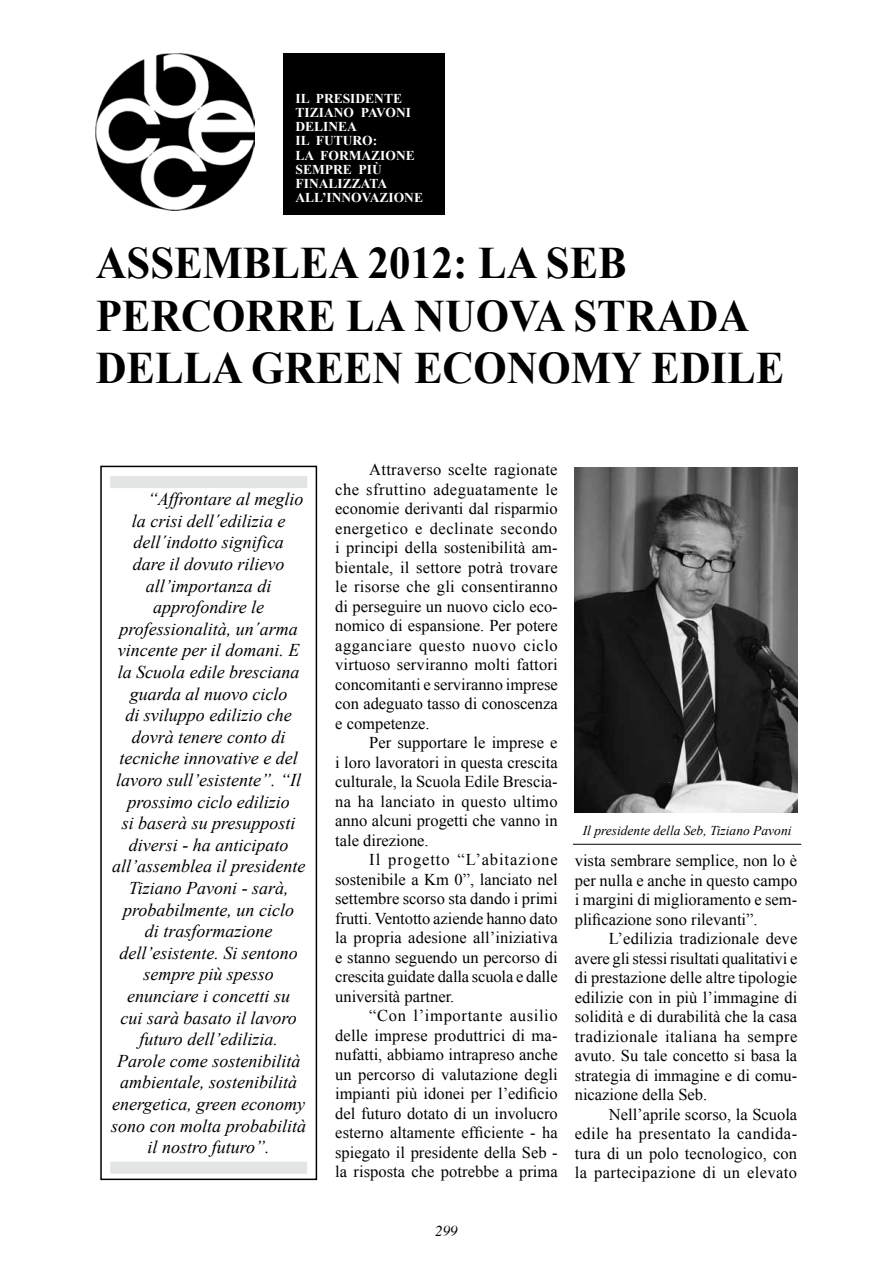
<style>
.page{position:relative;width:893px;height:1263px;background:#fff}
.page>*{position:absolute;margin:0;border:0;box-sizing:border-box;transform-origin:0 0}
.t1{font:700 45px/52.5px "Times New Roman";color:#000;scale:.95 1}
.t2{font:italic 18px "Times New Roman";color:#000}
.t3{font:16.5px/19.5px "Times New Roman";color:#000;text-align:justify}
.t4{font:italic 15px "Times";color:#000}
.t5{font:700 13.5px/14.2px "Times New Roman";color:#fff}
.t6{font:italic 13.5px "Times New Roman";color:#000}
</style>
<div class="page">
<img style="left:96px;top:53px;width:158px;height:157px">
<div style="left:283px;top:54px;width:161px;height:161px;background:#000"></div>
<div style="left:110px;top:476px;width:197px;height:12px;background:#e3e4e4"></div>
<div style="left:110px;top:1162px;width:197px;height:12px;background:#e3e4e4"></div>
<div style="left:100px;top:466px;width:217px;height:714px;border:2px solid #000"></div>
<hr style="left:573px;top:844px;width:228px;height:1px;background:#000">
<svg style="left:578px;top:843px;width:218px;height:2px"></svg>
<div style="left:571px;top:812px;width:232px;height:37px;border:2px solid #fff"></div>
<img style="left:574px;top:468px;width:223px;height:344px">
<p class="t5" style="left:296px;top:91px;width:129px">IL PRESIDENTE<br>TIZIANO PAVONI<br>DELINEA<br>IL FUTURO:<br>LA FORMAZIONE<br>SEMPRE PIÙ<br>FINALIZZATA<br>ALL’INNOVAZIONE</p>
<h1 class="t1" style="left:96px;top:236px;width:726px">ASSEMBLEA 2012: LA SEB<br>PERCORRE LA NUOVA STRADA<br>DELLA GREEN ECONOMY EDILE</h1>
<p class="t2" style="left:148px;top:487px;width:157px">“Affrontare al meglio</p>
<p class="t2" style="left:132px;top:508px;width:155px">la crisi dell´edilizia e</p>
<p class="t2" style="left:133px;top:530px;width:152px">dell´indotto significa</p>
<p class="t2" style="left:133px;top:551px;width:153px">dare il dovuto rilievo</p>
<p class="t2" style="left:146px;top:573px;width:127px">all’importanza di</p>
<p class="t2" style="left:153px;top:595px;width:113px">approfondire le</p>
<p class="t2" style="left:120px;top:616px;width:180px">professionalità, un´arma</p>
<p class="t2" style="left:118px;top:638px;width:183px">vincente per il domani. E</p>
<p class="t2" style="left:118px;top:659px;width:183px">la Scuola edile bresciana</p>
<p class="t2" style="left:130px;top:681px;width:159px">guarda al nuovo ciclo</p>
<p class="t2" style="left:125px;top:703px;width:168px">di sviluppo edilizio che</p>
<p class="t2" style="left:132px;top:724px;width:155px">dovrà tenere conto di</p>
<p class="t2" style="left:119px;top:746px;width:180px">tecniche innovative e del</p>
<p class="t2" style="left:116px;top:767px;width:186px">lavoro sull’esistente”. “Il</p>
<p class="t2" style="left:128px;top:789px;width:164px">prossimo ciclo edilizio</p>
<p class="t2" style="left:122px;top:811px;width:175px">si baserà su presupposti</p>
<p class="t2" style="left:129px;top:832px;width:161px">diversi - ha anticipato</p>
<p class="t2" style="left:112px;top:854px;width:195px">all’assemblea il presidente</p>
<p class="t2" style="left:129px;top:875px;width:162px">Tiziano Pavoni - sarà,</p>
<p class="t2" style="left:123px;top:897px;width:172px">probabilmente, un ciclo</p>
<p class="t2" style="left:145px;top:919px;width:129px">di trasformazione</p>
<p class="t2" style="left:119px;top:940px;width:180px">dell’esistente. Si sentono</p>
<p class="t2" style="left:144px;top:962px;width:132px">sempre più spesso</p>
<p class="t2" style="left:127px;top:983px;width:164px">enunciare i concetti su</p>
<p class="t2" style="left:121px;top:1005px;width:178px">cui sarà basato il lavoro</p>
<p class="t2" style="left:140px;top:1027px;width:140px">futuro dell’edilizia.</p>
<p class="t2" style="left:117px;top:1048px;width:185px">Parole come sostenibilità</p>
<p class="t2" style="left:120px;top:1070px;width:179px">ambientale, sostenibilità</p>
<p class="t2" style="left:112px;top:1091px;width:195px">energetica, green economy</p>
<p class="t2" style="left:111px;top:1113px;width:196px">sono con molta probabilità</p>
<p class="t2" style="left:148px;top:1135px;width:124px">il nostro futuro”.</p>
<p class="t3" style="left:335px;top:459px;width:224px;text-indent:34px">Attraverso scelte ragionate che sfruttino adeguatamente le economie derivanti dal risparmio energetico e declinate secondo i principi della sostenibilità am&shy;bientale, il settore potrà trovare le risorse che gli consentiranno di perseguire un nuovo ciclo eco&shy;nomico di espansione. Per potere agganciare questo nuovo ciclo virtuoso serviranno molti fattori concomitanti e serviranno imprese con adeguato tasso di conoscenza e competenze.</p>
<p class="t3" style="left:335px;top:732px;width:224px;text-indent:34px">Per supportare le imprese e i loro lavoratori in questa crescita culturale, la Scuola Edile Brescia&shy;na ha lanciato in questo ultimo anno alcuni progetti che vanno in tale direzione.</p>
<p class="t3" style="left:335px;top:849px;width:224px;text-indent:34px">Il progetto “L’abitazione sostenibile a Km 0”, lanciato nel settembre scorso sta dando i primi frutti. Ventotto aziende hanno dato la propria adesione all’iniziativa e stanno seguendo un percorso di crescita guidate dalla scuola e dalle università partner.</p>
<p class="t3" style="left:335px;top:1005px;width:224px;text-indent:34px">“Con l’importante ausilio delle imprese produttrici di ma&shy;nufatti, abbiamo intrapreso anche un percorso di valutazione degli impianti più idonei per l’edificio del futuro dotato di un involucro esterno altamente efficiente - ha spiegato il presidente della Seb - la risposta che potrebbe a prima</p>
<p class="t4" style="left:435px;top:1217px;width:45px">299<sup>299</sup></p>
<p class="t6" style="left:583px;top:821px;width:210px">Il presidente della Seb, Tiziano Pavoni</p>
<p class="t3" style="left:575px;top:851px;width:224px">vista sembrare semplice, non lo è per nulla e anche in questo campo i margini di miglioramento e sem&shy;plificazione sono rilevanti”.</p>
<p class="t3" style="left:575px;top:929px;width:224px;text-indent:34px">L’edilizia tradizionale deve avere gli stessi risultati qualitativi e di prestazione delle altre tipologie edilizie con in più l’immagine di solidità e di durabilità che la casa tradizionale italiana ha sempre avuto. Su tale concetto si basa la strategia di immagine e di comu&shy;nicazione della Seb.</p>
<p class="t3" style="left:575px;top:1104px;width:224px;text-indent:34px">Nell’aprile scorso, la Scuola edile ha presentato la candida&shy;tura di un polo tecnologico, con la partecipazione di un elevato</p>
</div>
